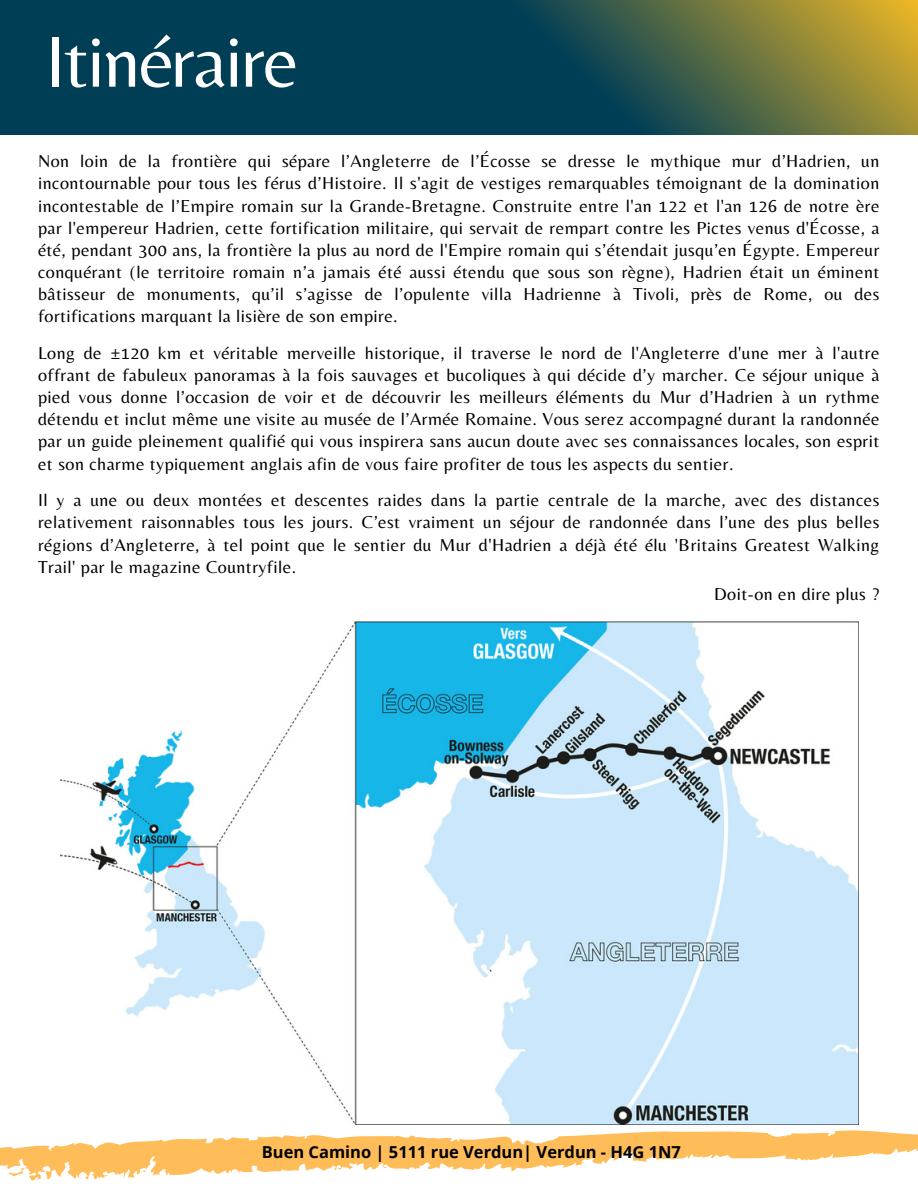
<style>
.page{position:relative;width:918px;height:1188px;background:#fff}
.page>*{position:absolute;margin:0;border:0;box-sizing:border-box;transform-origin:0 0}
.t1{font:75px "Belleza";letter-spacing:-.02em;color:#fff}
.t2{font:18px/22.2px "Belleza";letter-spacing:.025em;color:#000;text-align:justify}
.t3{font:700 16.5px "Open Sans";color:#000}
</style>
<div class="page">
<svg style="left:0;top:0;width:918px;height:134px;fill:#003e56"></svg>
<img style="left:61px;top:621px;width:797px;height:503px">
<svg style="left:0;top:1130px;width:918px;height:51px;fill:#ffbd59"></svg>
<p class="t1" style="left:45px;top:17px;width:255px">Itinéraire</p>
<p class="t2" style="left:38px;top:150px;width:843px">Non loin de la frontière qui sépare l’Angleterre de l’Écosse se dresse le mythique mur d’Hadrien, un incontournable pour tous les férus d’Histoire. Il s'agit de vestiges remarquables témoignant de la domination incontestable de l’Empire romain sur la Grande-Bretagne. Construite entre l'an 122 et l'an 126 de notre ère par l'empereur Hadrien, cette fortification militaire, qui servait de rempart contre les Pictes venus d'Écosse, a été, pendant 300 ans, la frontière la plus au nord de l'Empire romain qui s’étendait jusqu’en Égypte. Empereur conquérant (le territoire romain n’a jamais été aussi étendu que sous son règne), Hadrien était un éminent bâtisseur de monuments, qu’il s’agisse de l’opulente villa Hadrienne à Tivoli, près de Rome, ou des fortifications marquant la lisière de son empire.</p>
<p class="t2" style="left:38px;top:341px;width:843px">Long de ±120 km et véritable merveille historique, il traverse le nord de l'Angleterre d'une mer à l'autre offrant de fabuleux panoramas à la fois sauvages et bucoliques à qui décide d’y marcher. Ce séjour unique à pied vous donne l’occasion de voir et de découvrir les meilleurs éléments du Mur d’Hadrien à un rythme détendu et inclut même une visite au musée de l’Armée Romaine. Vous serez accompagné durant la randonnée par un guide pleinement qualifié qui vous inspirera sans aucun doute avec ses connaissances locales, son esprit et son charme typiquement anglais afin de vous faire profiter de tous les aspects du sentier.</p>
<p class="t2" style="left:38px;top:489px;width:843px">Il y a une ou deux montées et descentes raides dans la partie centrale de la marche, avec des distances relativement raisonnables tous les jours. C’est vraiment un séjour de randonnée dans l’une des plus belles régions d’Angleterre, à tel point que le sentier du Mur d'Hadrien a déjà été élu 'Britains Greatest Walking Trail' par le magazine Countryfile.</p>
<p class="t2" style="left:714px;top:583px;width:167px">Doit-on en dire plus ?</p>
<p class="t3" style="left:262px;top:1140px;width:421px">Buen Camino | 5111 rue Verdun| Verdun - H4G 1N7</p>
</div>
